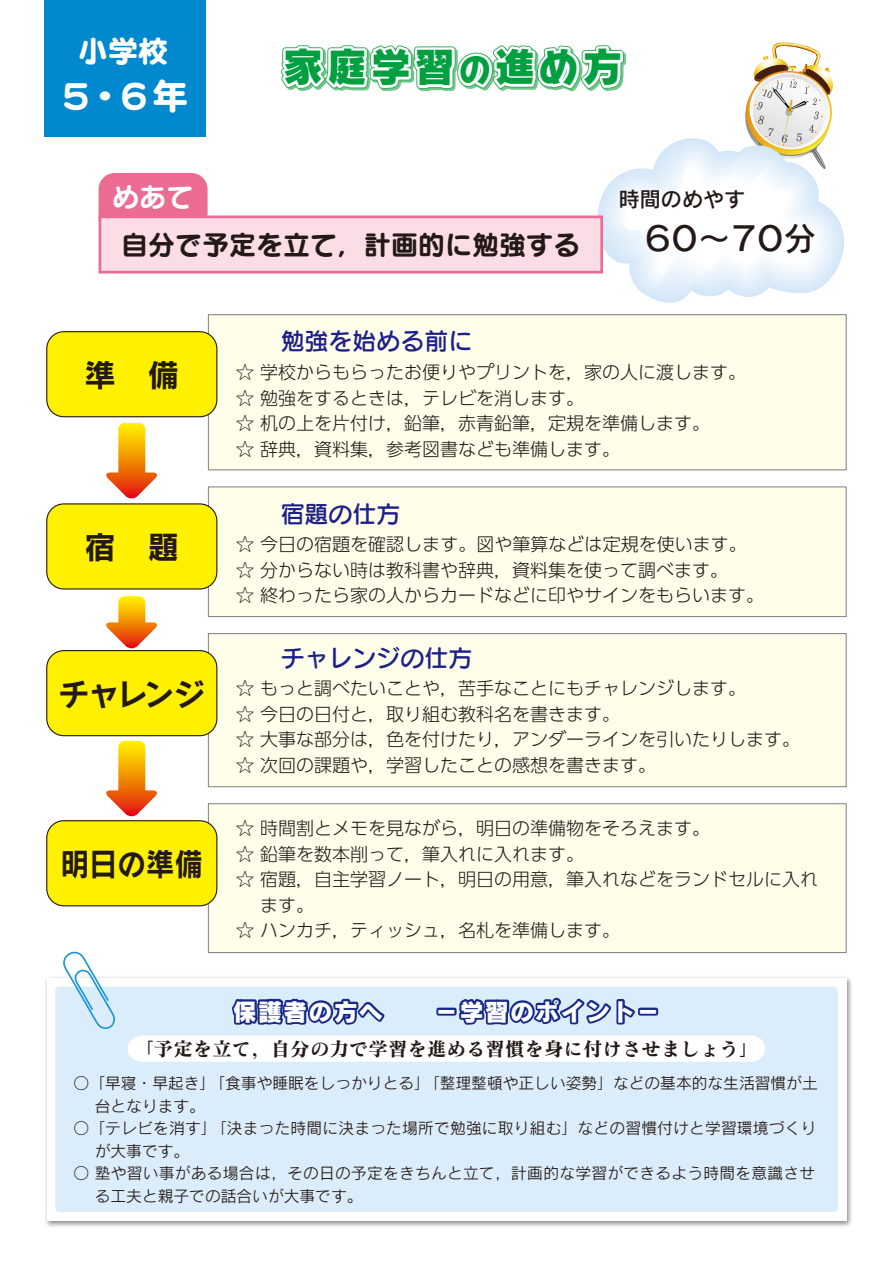
<style>
.page{position:relative;width:893px;height:1263px;background:#fff}
.page>*{position:absolute;margin:0;border:0;box-sizing:border-box;transform-origin:0 0}
.t1{font:40.5px "Rodin Happy Pro EB";letter-spacing:.085em;color:#00a041}
.t2{font:36px "DF Maru Gothic SB MP RKSJ H";color:#fff}
.t3{font:33px "Rodin Pro DB";color:#231916}
.t4{font:31.5px "Rodin Wanpaku Pro B";letter-spacing:-.01em;color:#231916}
.t5{font:31.5px "Rodin Wanpaku Pro B";letter-spacing:-.01em;color:#231916;scale:.9 1}
.t6{font:30px "DF Maru Gothic SB MP RKSJ H";color:#fff}
.t7{font:27px "Seurat Pro B";color:#231916}
.t8{font:27px "Seurat Pro B";color:#fff}
.t9{font:24px "Seurat Pro DB";color:#1e2188}
.t10{font:24px "Rodin Pro EB";letter-spacing:.05em;color:#fff}
.t11{font:21px "Rodin Pro DB";color:#231916}
.t12{font:19.5px "Matisse Pro B";color:#231916}
.t13{font:300 18px/25.5px "UD Shin Go Pro";color:#231916}
.t14{font:15.75px/22.5px "Rodin Pro M";letter-spacing:.01em;color:#231916}
.s1{font-size:33px}
.s2{font-family:"Seurat Pro L";font-weight:400}
</style>
<div class="page">
<div style="left:45px;top:0;width:161px;height:136px;background:#0089ce"></div>
<img style="left:45px;top:977px;width:807px;height:250px">
<div style="left:47px;top:978px;width:799px;height:242px;background:#fff"></div>
<div style="left:55px;top:986px;width:783px;height:226px;background:#dbecfa;border-radius:4px"></div>
<div style="left:208px;top:315px;width:638px;height:155px;background:#fffeeb"></div>
<div style="left:208px;top:314px;width:639px;height:156px;border:1px solid #7e7e7e"></div>
<div style="left:47px;top:332px;width:170px;height:85px;background:#fff100;border-radius:17px"></div>
<div style="left:46px;top:331px;width:171px;height:86px;border:1px solid #231916;border-radius:17px"></div>
<div style="left:100px;top:174px;width:106px;height:60px;background:#eb6b93;border-radius:15px"></div>
<div style="left:99px;top:173px;width:109px;height:62px;border:3px solid #eb6b93;border-radius:15px"></div>
<div style="left:100px;top:217px;width:502px;height:55px;background:#fbdee5"></div>
<div style="left:99px;top:216px;width:504px;height:57px;border:3px solid #eb6b93"></div>
<svg style="left:128px;top:977px;width:637px;height:85px"></svg>
<div style="left:638px;top:1008px;width:20px;height:7px;border:4px solid #182a88"></div>
<div style="left:208px;top:487px;width:638px;height:130px;background:#fffeeb"></div>
<div style="left:208px;top:486px;width:639px;height:131px;border:1px solid #7e7e7e"></div>
<div style="left:47px;top:504px;width:170px;height:85px;background:#fff100;border-radius:17px"></div>
<div style="left:46px;top:503px;width:171px;height:86px;border:1px solid #231916;border-radius:17px"></div>
<div style="left:208px;top:634px;width:638px;height:153px;background:#fffeeb"></div>
<div style="left:208px;top:633px;width:639px;height:154px;border:1px solid #7e7e7e"></div>
<div style="left:47px;top:651px;width:170px;height:85px;background:#fff100;border-radius:17px"></div>
<div style="left:46px;top:650px;width:171px;height:86px;border:1px solid #231916;border-radius:17px"></div>
<div style="left:208px;top:804px;width:638px;height:148px;background:#fffeeb"></div>
<div style="left:208px;top:803px;width:639px;height:150px;border:1px solid #7e7e7e"></div>
<div style="left:47px;top:821px;width:170px;height:85px;background:#fff100;border-radius:17px"></div>
<div style="left:46px;top:820px;width:171px;height:86px;border:1px solid #231916;border-radius:17px"></div>
<svg style="left:106px;top:423px;width:51px;height:76px"></svg>
<svg style="left:106px;top:596px;width:51px;height:53px"></svg>
<svg style="left:106px;top:741px;width:51px;height:76px"></svg>
<svg style="left:63px;top:951px;width:52px;height:78px"></svg>
<svg style="left:271px;top:42px;width:573px;height:261px"></svg>
<h3 class="t6" style="left:78px;top:36px;width:92px">小学校</h3>
<h2 class="t2" style="left:59px;top:78px;width:131px">５・６年</h2>
<h1 class="t1" style="left:283px;top:39px;width:341px">家庭学習<span class="s1">の</span>進め方</h1>
<h3 class="t8" style="left:113px;top:178px;width:82px">めあて</h3>
<h3 class="t7" style="left:121px;top:226px;width:460px">自分で予定を立て，計画的に勉強する</h3>
<h3 class="t9" style="left:281px;top:326px;width:193px">勉強を始める前に</h3>
<p class="t11" style="left:619px;top:185px;width:128px">時間のめやす</p>
<h3 class="t3" style="left:642px;top:216px;width:176px">６０～７０分</h3>
<h3 class="t4" style="left:85px;top:354px;width:96px">準　備</h3>
<p class="t13" style="left:236px;top:359px;width:511px"><span class="s2">☆</span> 学校からもらったお便りやプリントを，家の人に渡します。<span class="s2">☆</span> 勉強をするときは，テレビを消します。<br><span class="s2">☆</span> 机の上を片付け，鉛筆，赤青鉛筆，定規を準備します。<br><span class="s2">☆</span> 辞典，資料集，参考図書なども準備します。</p>
<h3 class="t9" style="left:281px;top:498px;width:121px">宿題の仕方</h3>
<h3 class="t4" style="left:85px;top:526px;width:96px">宿　題</h3>
<p class="t13" style="left:236px;top:531px;width:529px"><span class="s2">☆</span> 今日の宿題を確認します。図や筆算などは定規を使います。<span class="s2">☆</span> 分からない時は教科書や辞典，資料集を使って調べます。<br><span class="s2">☆</span> 終わったら家の人からカードなどに印やサインをもらいます。</p>
<h3 class="t9" style="left:281px;top:642px;width:193px">チャレンジの仕方</h3>
<h3 class="t4" style="left:58px;top:673px;width:149px">チャレンジ</h3>
<p class="t13" style="left:236px;top:675px;width:565px"><span class="s2">☆</span> もっと調べたいことや，苦手なことにもチャレンジします。<br><span class="s2">☆</span> 今日の日付と，取り組む教科名を書きます。<br><span class="s2">☆</span> 大事な部分は，色を付けたり，アンダーラインを引いたりします。<span class="s2">☆</span> 次回の課題や，学習したことの感想を書きます。</p>
<h3 class="t5" style="left:61px;top:843px;width:159px">明日の準備</h3>
<p class="t13" style="left:236px;top:815px;width:475px"><span class="s2">☆</span> 時間割とメモを見ながら，明日の準備物をそろえます。</p>
<p class="t13" style="left:236px;top:841px;width:349px"><span class="s2">☆</span> 鉛筆を数本削って，筆入れに入れます。</p>
<p class="t13" style="left:236px;top:866px;width:583px"><span class="s2">☆</span> 宿題，自主学習ノート，明日の用意，筆入れなどをランドセルに入れ</p>
<p class="t13" style="left:260px;top:892px;width:55px">ます。</p>
<p class="t13" style="left:236px;top:917px;width:385px"><span class="s2">☆</span> ハンカチ，ティッシュ，名札を準備します。</p>
<h3 class="t10" style="left:233px;top:995px;width:429px">保護者の方へ　　－学習のポイント－</h3>
<p class="t12" style="left:134px;top:1036px;width:625px">「予定を立て，自分の力で学習を進める習慣を身に付けさせましょう」</p>
<p class="t14" style="left:74px;top:1071px;width:746px">○「早寝・早起き」「食事や睡眠をしっかりとる」「整理整頓や正しい姿勢」などの基本的な生活習慣が土　 台となります。</p>
<p class="t14" style="left:74px;top:1116px;width:744px">○「テレビを消す」「決まった時間に決まった場所で勉強に取り組む」などの習慣付けと学習環境づくり　 が大事です。</p>
<p class="t14" style="left:74px;top:1161px;width:743px">○ 塾や習い事がある場合は，その日の予定をきちんと立て，計画的な学習ができるよう時間を意識させ　 る工夫と親子での話合いが大事です。</p>
</div>
